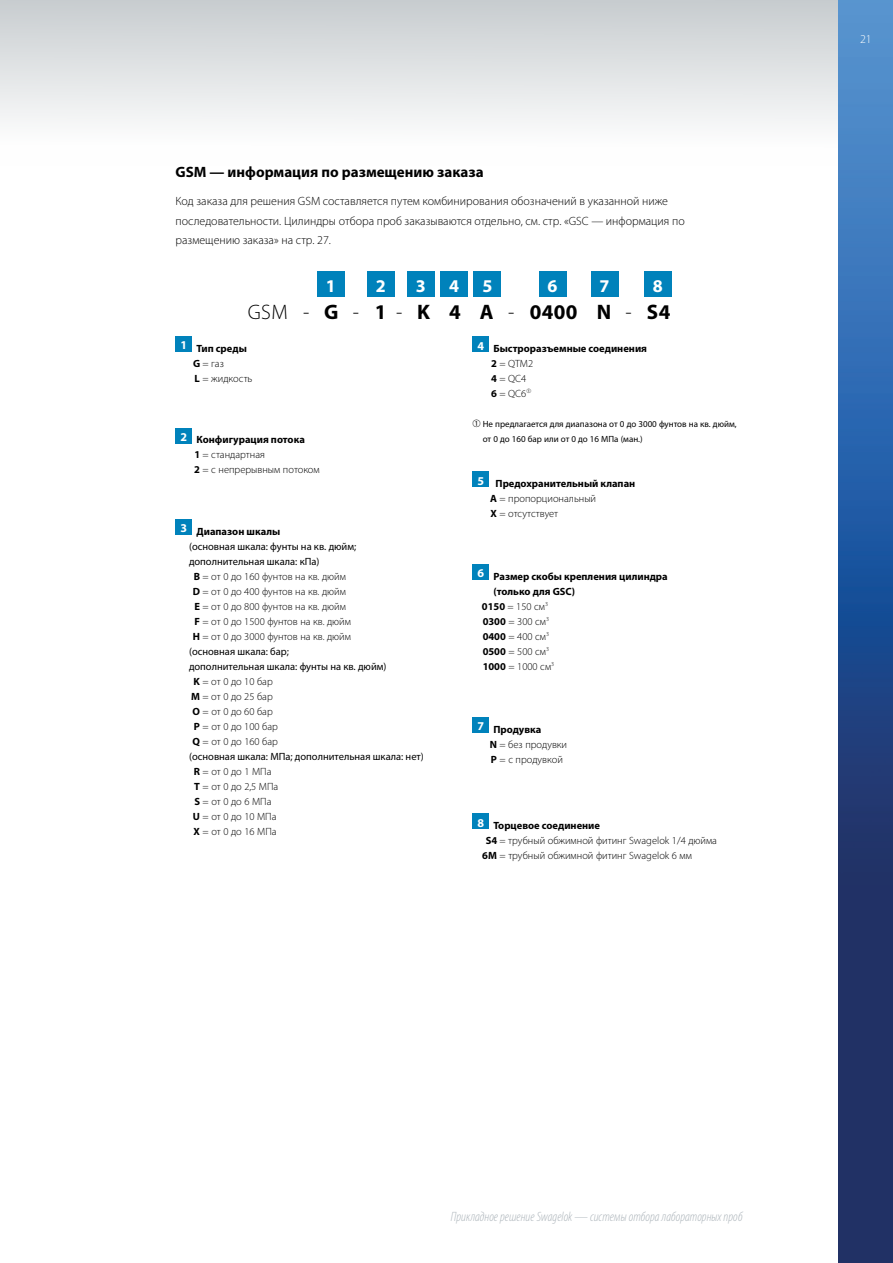
<style>
.page{position:relative;width:893px;height:1263px;background:#fff}
.page>*{position:absolute;margin:0;border:0;box-sizing:border-box;transform-origin:0 0}
.t1{font:700 21px "Myriad Pro";letter-spacing:.02em;color:#000}
.t2{font:700 18px "Myriad Pro";color:#fff}
.t3{font:700 15px "Myriad Pro";color:#000}
.t4{font:italic 300 condensed 13.5px "Myriad Pro";color:#acb4ba}
.t5{font:300 12px/19.5px "Myriad Pro";color:#000}
.t6{font:300 12px "Myriad Pro";color:#fff}
.t7{font:300 10.5px/15px "Myriad Pro";color:#000}
.t8{font:10.5px "Myriad Pro";color:#000}
.t9{font:700 10.5px/15px "Myriad Pro";color:#000}
.t10{font:9px/15px "Myriad Pro";color:#000}
.s1{font-weight:300}
.s2{font-weight:700}
</style>
<div class="page">
<div style="left:0;top:0;width:838px;height:166px;background:linear-gradient(to bottom,#c8cccf,#fff)"></div>
<img style="left:838px;top:0;width:55px;height:1263px">
<div style="left:367px;top:271px;width:27px;height:25px;background:#0082bb"></div>
<div style="left:441px;top:271px;width:27px;height:25px;background:#0082bb"></div>
<div style="left:317px;top:271px;width:27px;height:25px;background:#0082bb"></div>
<div style="left:407px;top:271px;width:27px;height:25px;background:#0082bb"></div>
<div style="left:474px;top:271px;width:27px;height:25px;background:#0082bb"></div>
<div style="left:539px;top:271px;width:27px;height:25px;background:#0082bb"></div>
<div style="left:591px;top:271px;width:27px;height:25px;background:#0082bb"></div>
<div style="left:644px;top:271px;width:27px;height:25px;background:#0082bb"></div>
<div style="left:176px;top:337px;width:16px;height:15px;background:#0082bb"></div>
<div style="left:176px;top:428px;width:16px;height:15px;background:#0082bb"></div>
<div style="left:176px;top:520px;width:16px;height:15px;background:#0082bb"></div>
<div style="left:472px;top:564px;width:17px;height:15px;background:#0082bb"></div>
<div style="left:472px;top:717px;width:17px;height:15px;background:#0082bb"></div>
<div style="left:472px;top:814px;width:17px;height:15px;background:#0082bb"></div>
<div style="left:472px;top:337px;width:17px;height:15px;background:#0082bb"></div>
<div style="left:472px;top:472px;width:17px;height:15px;background:#0082bb"></div>
<h3 class="t3" style="left:176px;top:162px;width:310px">GSM — информация по размещению заказа</h3>
<p class="t5" style="left:176px;top:191px;width:511px">Код заказа для решения GSM составляется путем комбинирования обозначений в указанной ниже последовательности. Цилиндры отбора проб заказываются отдельно, см. стр. «GSC — информация по размещению заказа» на стр. 27.</p>
<h2 class="t2" style="left:326px;top:274px;width:11px">1</h2>
<h2 class="t2" style="left:376px;top:274px;width:11px">2</h2>
<h2 class="t2" style="left:416px;top:274px;width:11px">3</h2>
<h2 class="t2" style="left:449px;top:274px;width:11px">4</h2>
<h2 class="t2" style="left:482px;top:274px;width:11px">5</h2>
<h2 class="t2" style="left:548px;top:274px;width:11px">6</h2>
<h2 class="t2" style="left:600px;top:274px;width:11px">7</h2>
<h2 class="t2" style="left:653px;top:274px;width:11px">8</h2>
<h1 class="t1" style="left:248px;top:298px;width:424px"><span class="s1">GSM -</span> G <span class="s1">-</span> 1 <span class="s1">-</span> K 4 A <span class="s1">-</span> 0400 N <span class="s1">-</span> S4</h1>
<p class="t7" style="left:193px;top:341px;width:61px;text-indent:-13px"><sup>1</sup> <span class="s2">Тип среды<br>G</span> = газ<br><span class="s2">L</span> = жидкость</p>
<p class="t7" style="left:194px;top:432px;width:127px;text-indent:-14px"><sup>2</sup> <span class="s2">Конфигурация потока<br>1</span> = стандартная<br><span class="s2">2</span> = с непрерывным потоком</p>
<p class="t9" style="left:180px;top:523px;width:101px"><sup>3</sup> Диапазон шкалы</p>
<p class="t8" style="left:189px;top:540px;width:169px">(основная шкала: фунты на кв. дюйм;</p>
<p class="t8" style="left:189px;top:555px;width:132px">дополнительная шкала: кПа)</p>
<p class="t7" style="left:194px;top:569px;width:154px"><span class="s2">B</span> = от 0 до 160 фунтов на кв. дюйм</p>
<p class="t7" style="left:193px;top:584px;width:155px"><span class="s2">D</span> = от 0 до 400 фунтов на кв. дюйм</p>
<p class="t7" style="left:194px;top:599px;width:153px"><span class="s2">E</span> = от 0 до 800 фунтов на кв. дюйм</p>
<p class="t7" style="left:194px;top:614px;width:158px"><span class="s2">F</span> = от 0 до 1500 фунтов на кв. дюйм</p>
<p class="t7" style="left:193px;top:629px;width:160px"><span class="s2">H</span> = от 0 до 3000 фунтов на кв. дюйм</p>
<p class="t8" style="left:189px;top:645px;width:102px">(основная шкала: бар;</p>
<p class="t8" style="left:189px;top:660px;width:199px">дополнительная шкала: фунты на кв. дюйм)</p>
<p class="t7" style="left:194px;top:674px;width:81px"><span class="s2">K</span> = от 0 до 10 бар</p>
<p class="t7" style="left:191px;top:689px;width:83px"><span class="s2">M</span> = от 0 до 25 бар</p>
<p class="t7" style="left:192px;top:704px;width:82px"><span class="s2">O</span> = от 0 до 60 бар</p>
<p class="t7" style="left:194px;top:719px;width:86px"><span class="s2">P</span> = от 0 до 100 бар</p>
<p class="t7" style="left:192px;top:734px;width:87px"><span class="s2">Q</span> = от 0 до 160 бар</p>
<p class="t8" style="left:189px;top:750px;width:236px">(основная шкала: МПа; дополнительная шкала: нет)</p>
<p class="t7" style="left:194px;top:764px;width:79px"><span class="s2">R</span> = от 0 до 1 МПа</p>
<p class="t7" style="left:194px;top:779px;width:86px"><span class="s2">T</span> = от 0 до 2,5 МПа</p>
<p class="t7" style="left:194px;top:794px;width:79px"><span class="s2">S</span> = от 0 до 6 МПа</p>
<p class="t7" style="left:193px;top:809px;width:85px"><span class="s2">U</span> = от 0 до 10 МПа</p>
<p class="t7" style="left:194px;top:824px;width:84px"><span class="s2">X</span> = от 0 до 16 МПа</p>
<p class="t9" style="left:491px;top:340px;width:157px;text-indent:-14px"><sup>4</sup> Быстроразъемные соединения<br>2 <span class="s1">= QTM2<br></span>4 <span class="s1">= QC4<br></span>6 <span class="s1">= QC6</span>➀</p>
<p class="t10" style="left:483px;top:416px;width:255px;text-indent:-10px">➀ Не предлагается для диапазона от 0 до 3000 фунтов на кв. дюйм, от 0 до 160 бар или от 0 до 16 МПа (ман.)</p>
<p class="t7" style="left:490px;top:476px;width:147px;text-indent:-13px"><sup>5</sup> <span class="s2">Предохранительный клапан<br>A</span> = пропорциональный<br><span class="s2">X</span> = отсутствует</p>
<p class="t9" style="left:477px;top:568px;width:192px"><sup>6</sup> Размер скобы крепления цилиндра</p>
<p class="t9" style="left:494px;top:583px;width:83px">(только для GSC)</p>
<p class="t7" style="left:482px;top:598px;width:68px"><span class="s2">0150</span> = 150 см<sup>3</sup></p>
<p class="t7" style="left:483px;top:613px;width:68px"><span class="s2">0300</span> = 300 см<sup>3</sup></p>
<p class="t7" style="left:483px;top:628px;width:68px"><span class="s2">0400</span> = 400 см<sup>3</sup></p>
<p class="t7" style="left:483px;top:643px;width:68px"><span class="s2">0500</span> = 500 см<sup>3</sup></p>
<p class="t7" style="left:483px;top:658px;width:73px"><span class="s2">1000</span> = 1000 см<sup>3</sup></p>
<p class="t7" style="left:490px;top:721px;width:79px;text-indent:-12px"><sup>7</sup> <span class="s2">Продувка<br>N</span> = без продувки<br><span class="s2">P</span> = с продувкой</p>
<p class="t9" style="left:477px;top:817px;width:124px"><sup>8</sup> Торцевое соединение</p>
<p class="t7" style="left:486px;top:833px;width:233px"><span class="s2">S4</span> = трубный обжимной фитинг Swagelok 1/4 дюйма</p>
<p class="t7" style="left:482px;top:848px;width:211px"><span class="s2">6M</span> = трубный обжимной фитинг Swagelok 6 мм</p>
<p class="t6" style="left:860px;top:32px;width:13px">21</p>
<p class="t4" style="left:451px;top:1209px;width:293px">Прикладное решение Swagelok— системы отбора лабораторных проб</p>
</div>
